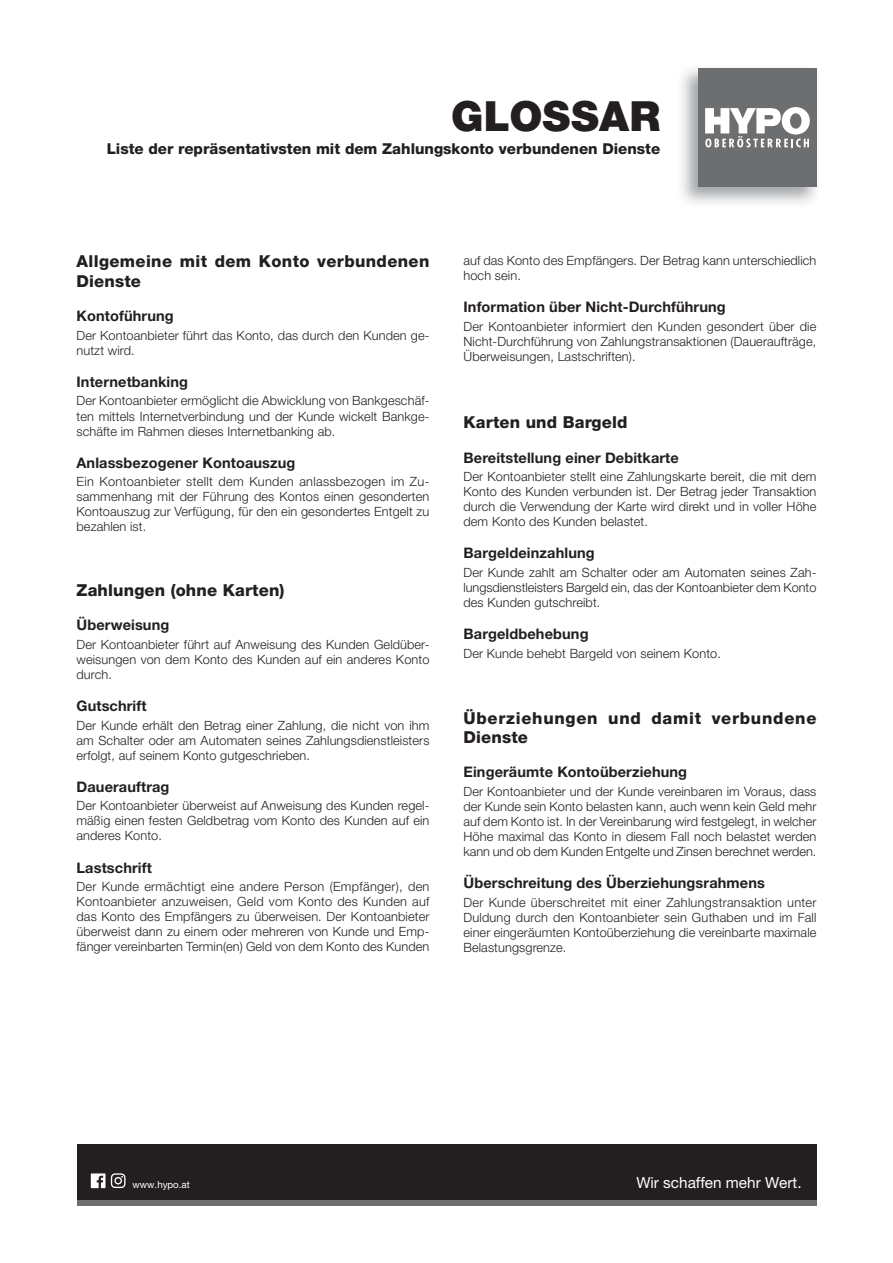
<style>
.page{position:relative;width:893px;height:1263px;background:#fff}
.page>*{position:absolute;margin:0;border:0;box-sizing:border-box;transform-origin:0 0}
.t1{font:900 41.7px "Helvetica Neue LT Pro";letter-spacing:.005em;color:#231f20}
.t2{font:800 16.5px/19.5px "Helvetica Neue";letter-spacing:.02em;color:#231f20}
.t3{font:800 16.5px/19.5px "Helvetica Neue";letter-spacing:.045em;color:#231f20}
.t4{font:15.3px "Helvetica Neue LT Pro";color:#fff}
.t5{font:800 15px "Helvetica Neue";color:#231f20}
.t6{font:700 14.55px "Helvetica Neue";letter-spacing:.01em;color:#231f20}
.t7{font:300 12.75px/15px "Helvetica Neue";letter-spacing:.01em;color:#231f20;text-align:justify}
.t8{font:9.75px "Helvetica Neue LT Pro";color:#fff}
</style>
<div class="page">
<div style="left:698px;top:68px;width:118px;height:119px;background:#6d6e70"></div>
<svg style="left:705px;top:107px;width:105px;height:40px"></svg>
<div style="left:77px;top:1144px;width:739px;height:56px;background:#231f20"></div>
<div style="left:77px;top:1200px;width:739px;height:5px;background:#6d6e70"></div>
<svg style="left:111px;top:1173px;width:15px;height:15px"></svg>
<svg style="left:91px;top:1173px;width:14px;height:15px"></svg>
<h1 class="t1" style="left:451px;top:101px;width:211px">GLOSSAR</h1>
<p class="t5" style="left:107px;top:143px;width:555px">Liste der repräsentativsten mit dem Zahlungskonto verbundenen Dienste</p>
<p class="t2" style="left:77px;top:253px;width:354px">Allgemeine mit dem Konto verbundenen<br>Dienste</p>
<p class="t6" style="left:77px;top:311px;width:99px">Kontoführung</p>
<p class="t7" style="left:77px;top:329px;width:354px">Der Kontoanbieter führt das Konto, das durch den Kunden ge&shy;nutzt wird.</p>
<p class="t6" style="left:77px;top:377px;width:113px">Internetbanking</p>
<p class="t7" style="left:77px;top:395px;width:354px">Der Kontoanbieter ermöglicht die Abwicklung von Bankgeschäf&shy;ten mittels Internetverbindung und der Kunde wickelt Bankge&shy;schäfte im Rahmen dieses Internetbanking ab.</p>
<p class="t6" style="left:77px;top:457px;width:220px">Anlassbezogener Kontoauszug</p>
<p class="t7" style="left:77px;top:475px;width:354px">Ein Kontoanbieter stellt dem Kunden anlassbezogen im Zu&shy;sammenhang mit der Führung des Kontos einen gesonderten Kontoauszug zur Verfügung, für den ein gesondertes Entgelt zu bezahlen ist.</p>
<p class="t2" style="left:77px;top:582px;width:209px">Zahlungen (ohne Karten)</p>
<p class="t6" style="left:77px;top:620px;width:94px">Überweisung</p>
<p class="t7" style="left:77px;top:638px;width:354px">Der Kontoanbieter führt auf Anweisung des Kunden Geldüber&shy;weisungen von dem Konto des Kunden auf ein anderes Konto durch.</p>
<p class="t6" style="left:77px;top:701px;width:72px">Gutschrift</p>
<p class="t7" style="left:77px;top:719px;width:354px">Der Kunde erhält den Betrag einer Zahlung, die nicht von ihm am Schalter oder am Automaten seines Zahlungsdienstleisters erfolgt, auf seinem Konto gutgeschrieben.</p>
<p class="t6" style="left:77px;top:781px;width:94px">Dauerauftrag</p>
<p class="t7" style="left:77px;top:799px;width:354px">Der Kontoanbieter überweist auf Anweisung des Kunden regel&shy;mäßig einen festen Geldbetrag vom Konto des Kunden auf ein anderes Konto.</p>
<p class="t6" style="left:77px;top:862px;width:77px">Lastschrift</p>
<p class="t7" style="left:77px;top:880px;width:354px">Der Kunde ermächtigt eine andere Person (Empfänger), den Kontoanbieter anzuweisen, Geld vom Konto des Kunden auf das Konto des Empfängers zu überweisen. Der Kontoanbieter überweist dann zu einem oder mehreren von Kunde und Emp&shy;fänger vereinbarten Termin(en) Geld von dem Konto des Kunden</p>
<p class="t7" style="left:463px;top:254px;width:354px">auf das Konto des Empfängers. Der Betrag kann unterschiedlich hoch sein.</p>
<p class="t6" style="left:463px;top:302px;width:264px">Information über Nicht-Durchführung</p>
<p class="t7" style="left:463px;top:320px;width:354px">Der Kontoanbieter informiert den Kunden gesondert über die Nicht-Durchführung von Zahlungstransaktionen (Daueraufträge, Überweisungen, Lastschriften).</p>
<p class="t2" style="left:463px;top:414px;width:166px">Karten und Bargeld</p>
<p class="t6" style="left:463px;top:452px;width:217px">Bereitstellung einer Debitkarte</p>
<p class="t7" style="left:463px;top:470px;width:354px">Der Kontoanbieter stellt eine Zahlungskarte bereit, die mit dem Konto des Kunden verbunden ist. Der Betrag jeder Transaktion durch die Verwendung der Karte wird direkt und in voller Höhe dem Konto des Kunden belastet.</p>
<p class="t6" style="left:463px;top:548px;width:133px">Bargeldeinzahlung</p>
<p class="t7" style="left:463px;top:566px;width:354px">Der Kunde zahlt am Schalter oder am Automaten seines Zah&shy;lungsdienstleisters Bargeld ein, das der Kontoanbieter dem Konto des Kunden gutschreibt.</p>
<p class="t6" style="left:463px;top:629px;width:127px">Bargeldbehebung</p>
<p class="t7" style="left:463px;top:647px;width:259px">Der Kunde behebt Bargeld von seinem Konto.</p>
<p class="t3" style="left:463px;top:709px;width:354px">Überziehungen und damit verbundene<br>Dienste</p>
<p class="t6" style="left:463px;top:767px;width:225px">Eingeräumte Kontoüberziehung</p>
<p class="t7" style="left:463px;top:785px;width:354px">Der Kontoanbieter und der Kunde vereinbaren im Voraus, dass der Kunde sein Konto belasten kann, auch wenn kein Geld mehr auf dem Konto ist. In der Vereinbarung wird festgelegt, in welcher Höhe maximal das Konto in diesem Fall noch belastet werden kann und ob dem Kunden Entgelte und Zinsen berechnet werden.</p>
<p class="t6" style="left:463px;top:878px;width:303px">Überschreitung des Überziehungsrahmens</p>
<p class="t7" style="left:463px;top:896px;width:354px">Der Kunde überschreitet mit einer Zahlungstransaktion unter Duldung durch den Kontoanbieter sein Guthaben und im Fall einer eingeräumten Kontoüberziehung die vereinbarte maximale Belastungsgrenze.</p>
<p class="t8" style="left:133px;top:1181px;width:59px">www.hypo.at</p>
<p class="t4" style="left:636px;top:1177px;width:167px">Wir schaffen mehr Wert.</p>
</div>
